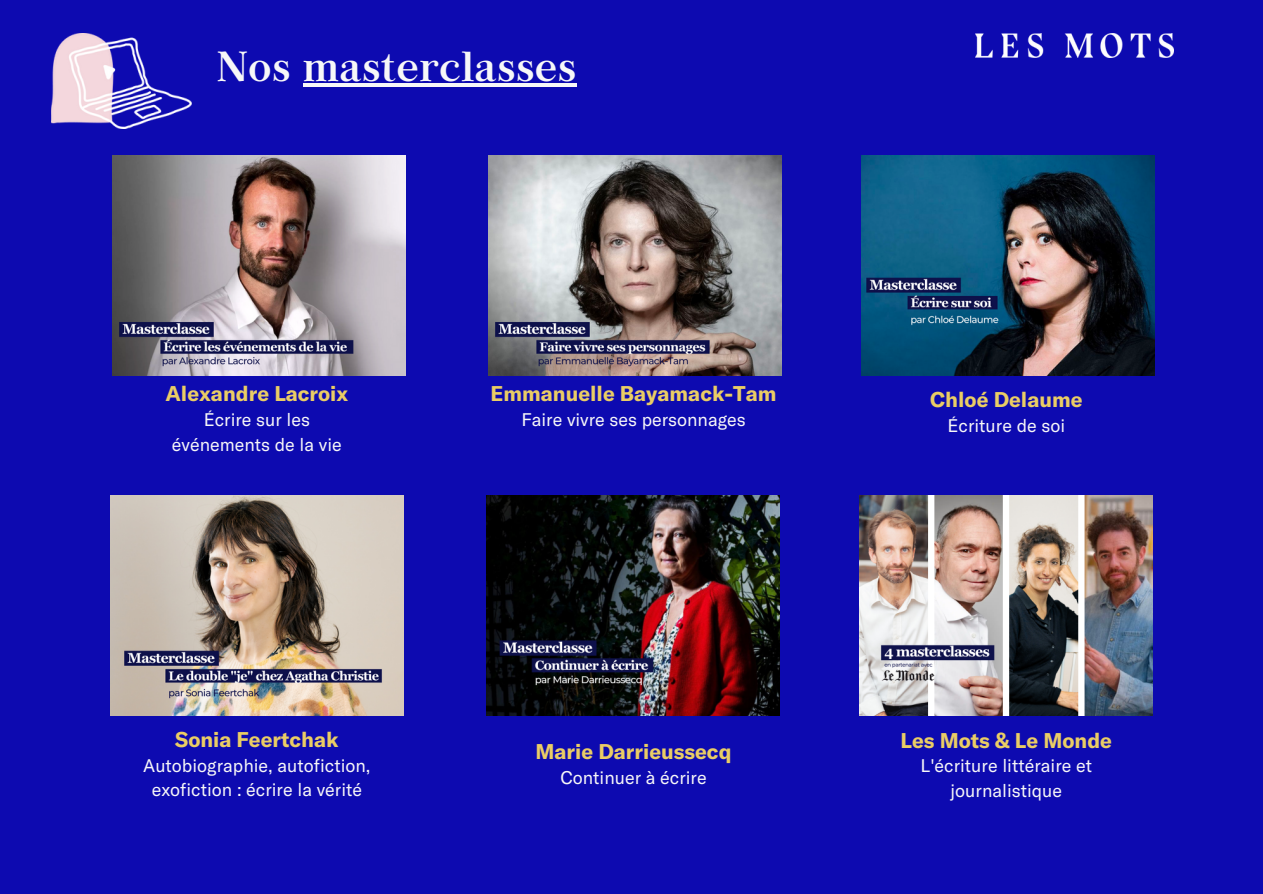
<style>
.page{position:relative;width:1263px;height:894px;background:#fff}
.page>*{position:absolute;margin:0;border:0;box-sizing:border-box;transform-origin:0 0}
.t1{font:600 42px "Archive Pro";color:#f7f7f8}
.t2{font:700 21px "GT America";color:#eacd65}
.t3{font:18px/24.8px "GT America";color:#f7f7f8;text-align:center}
</style>
<div class="page">
<div style="left:0;top:0;width:1263px;height:893px;background:#0d0ab0"></div>
<img style="left:975px;top:34px;width:198px;height:23px">
<img style="left:51px;top:34px;width:141px;height:94px">
<img style="left:110px;top:495px;width:293px;height:220px">
<img style="left:112px;top:155px;width:293px;height:220px">
<img style="left:487px;top:495px;width:293px;height:220px">
<img style="left:489px;top:155px;width:293px;height:220px">
<img style="left:860px;top:495px;width:293px;height:220px">
<img style="left:861px;top:155px;width:294px;height:220px">
<hr style="left:303px;top:83px;width:274px;height:4px;background:#f7f7f8">
<h1 class="t1" style="left:216px;top:36px;width:362px">Nos masterclasses</h1>
<p class="t2" style="left:165px;top:380px;width:184px">Alexandre Lacroix</p>
<p class="t3" style="left:172px;top:406px;width:171px">Écrire sur les événements de la vie</p>
<p class="t2" style="left:175px;top:725px;width:165px">Sonia Feertchak</p>
<p class="t3" style="left:143px;top:751px;width:229px">Autobiographie, autofiction, exofiction : écrire la vérité</p>
<p class="t2" style="left:491px;top:380px;width:287px">Emmanuelle Bayamack-Tam</p>
<p class="t3" style="left:521px;top:406px;width:226px">Faire vivre ses personnages</p>
<p class="t2" style="left:536px;top:738px;width:197px">Marie Darrieussecq</p>
<p class="t3" style="left:560px;top:764px;width:148px">Continuer à écrire</p>
<p class="t2" style="left:930px;top:386px;width:154px">Chloé Delaume</p>
<p class="t3" style="left:947px;top:412px;width:119px">Écriture de soi</p>
<p class="t2" style="left:901px;top:726px;width:213px">Les Mots &amp; Le Monde</p>
<p class="t3" style="left:921px;top:752px;width:173px">L'écriture littéraire et journalistique</p>
</div>
